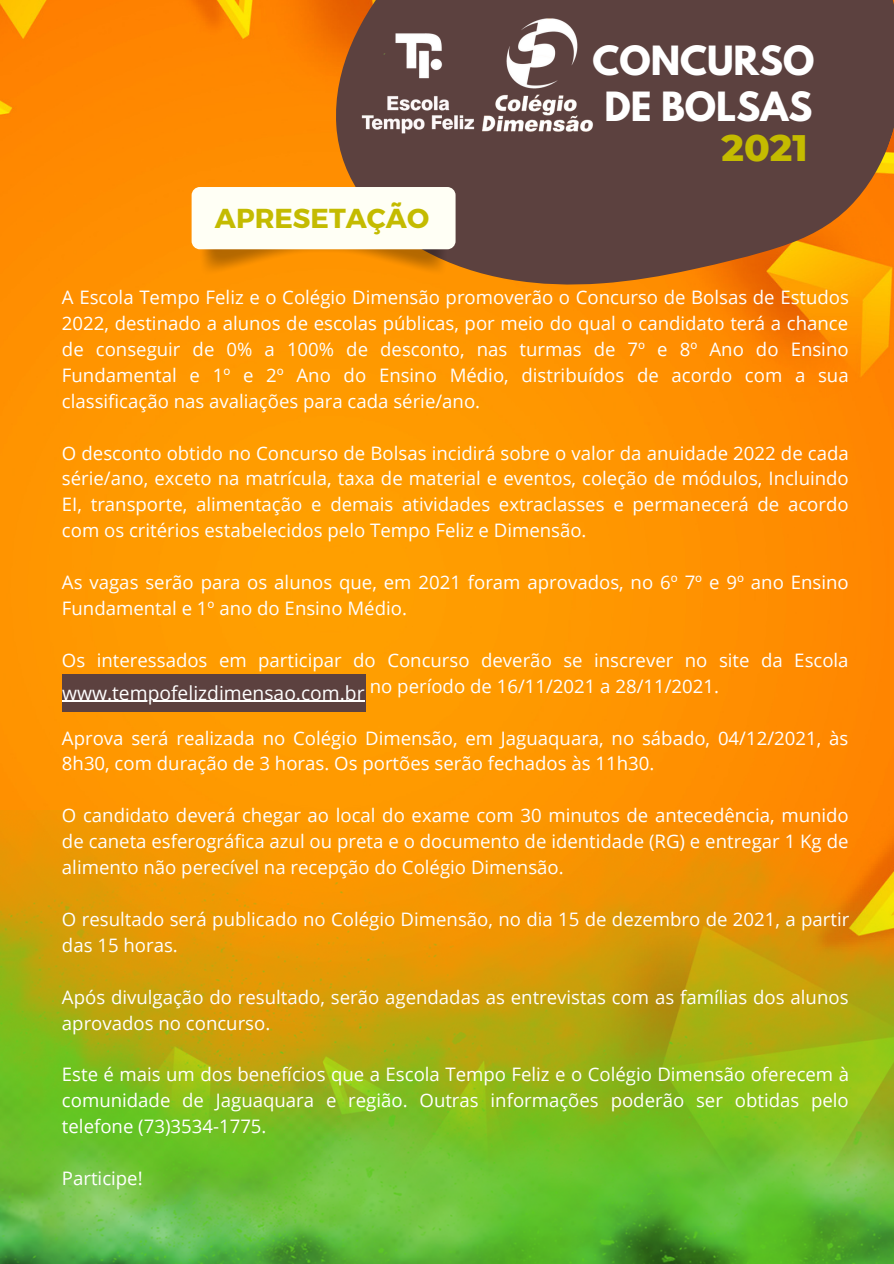
<style>
.page{position:relative;width:894px;height:1264px;background:#fff}
.page>*{position:absolute;margin:0;border:0;box-sizing:border-box;transform-origin:0 0}
.t1{font:800 37.65px "Montserrat";color:#c4bb00}
.t2{font:700 35.7px "League Spartan";color:#fff}
.t3{font:700 27.45px "Montserrat";color:#c4bb00}
.t4{font:19.2px "Open Sans";color:#fff}
.t5{font:18.6px/26px "Open Sans";color:#fff}
</style>
<div class="page">
<img style="left:0;top:0;width:893px;height:811px">
<svg style="left:283px;top:0;width:610px;height:389px;background:#ab6720"></svg>
<img style="left:0;top:811px;width:893px;height:452px">
<img style="left:191px;top:244px;width:264px;height:38px">
<div style="left:191px;top:187px;width:264px;height:62px;background:#fffff5;border-radius:8px"></div>
<img style="left:494px;top:0;width:119px;height:158px">
<img style="left:342px;top:0;width:152px;height:158px">
<div style="left:62px;top:674px;width:303px;height:38px;background:#5c413f"></div>
<hr style="left:62px;top:700px;width:302px;height:2px;background:#fff">
<p class="t2" style="left:592px;top:43px;width:223px">CONCURSO</p>
<p class="t2" style="left:604px;top:89px;width:209px">DE BOLSAS</p>
<p class="t3" style="left:215px;top:200px;width:216px">APRESETAÇÃO</p>
<p class="t1" style="left:721px;top:125px;width:88px">2021</p>
<p class="t5" style="left:62px;top:284px;width:788px;text-align:justify">A Escola Tempo Feliz e o Colégio Dimensão promoverão o Concurso de Bolsas de Estudos 2022, destinado a alunos de escolas públicas, por meio do qual o candidato terá a chance de conseguir de 0% a 100% de desconto, nas turmas de 7º e 8º Ano do Ensino Fundamental e 1º e 2º Ano do Ensino Médio, distribuídos de acordo com a sua classificação nas avaliações para cada série/ano.</p>
<p class="t5" style="left:62px;top:439px;width:788px;text-align:justify">O desconto obtido no Concurso de Bolsas incidirá sobre o valor da anuidade 2022 de cada série/ano, exceto na matrícula, taxa de material e eventos, coleção de módulos, Incluindo EI, transporte, alimentação e demais atividades extraclasses e permanecerá de acordo com os critérios estabelecidos pelo Tempo Feliz e Dimensão.</p>
<p class="t5" style="left:62px;top:569px;width:788px">As vagas serão para os alunos que, em 2021 foram aprovados, no 6º 7º e 9º ano Ensino<br>Fundamental e 1º ano do Ensino Médio.</p>
<p class="t5" style="left:62px;top:646px;width:788px">Os interessados em participar do Concurso deverão se inscrever no site da Escola (www.tempofelizdimensao.com.br) no período de 16/11/2021 a 28/11/2021.</p>
<p class="t5" style="left:62px;top:724px;width:787px">Aprova será realizada no Colégio Dimensão, em Jaguaquara, no sábado, 04/12/2021, às<br>8h30, com duração de 3 horas. Os portões serão fechados às 11h30.</p>
<p class="t5" style="left:62px;top:802px;width:788px;text-align:justify">O candidato deverá chegar ao local do exame com 30 minutos de antecedência, munido de caneta esferográfica azul ou preta e o documento de identidade (RG) e entregar 1 Kg de alimento não perecível na recepção do Colégio Dimensão.</p>
<p class="t5" style="left:62px;top:905px;width:788px">O resultado será publicado no Colégio Dimensão, no dia 15 de dezembro de 2021, a partir das 15 horas.</p>
<p class="t5" style="left:62px;top:983px;width:787px">Após divulgação do resultado, serão agendadas as entrevistas com as famílias dos alunos aprovados no concurso.</p>
<p class="t5" style="left:62px;top:1061px;width:788px;text-align:justify">Este é mais um dos benefícios que a Escola Tempo Feliz e o Colégio Dimensão oferecem à comunidade de Jaguaquara e região. Outras informações poderão ser obtidas pelo telefone (73)3534-1775.</p>
<p class="t5" style="left:62px;top:1164px;width:82px">Participe!</p>
<p class="t4" style="left:62px;top:679px;width:304px">www.tempofelizdimensao.com.br</p>
</div>
